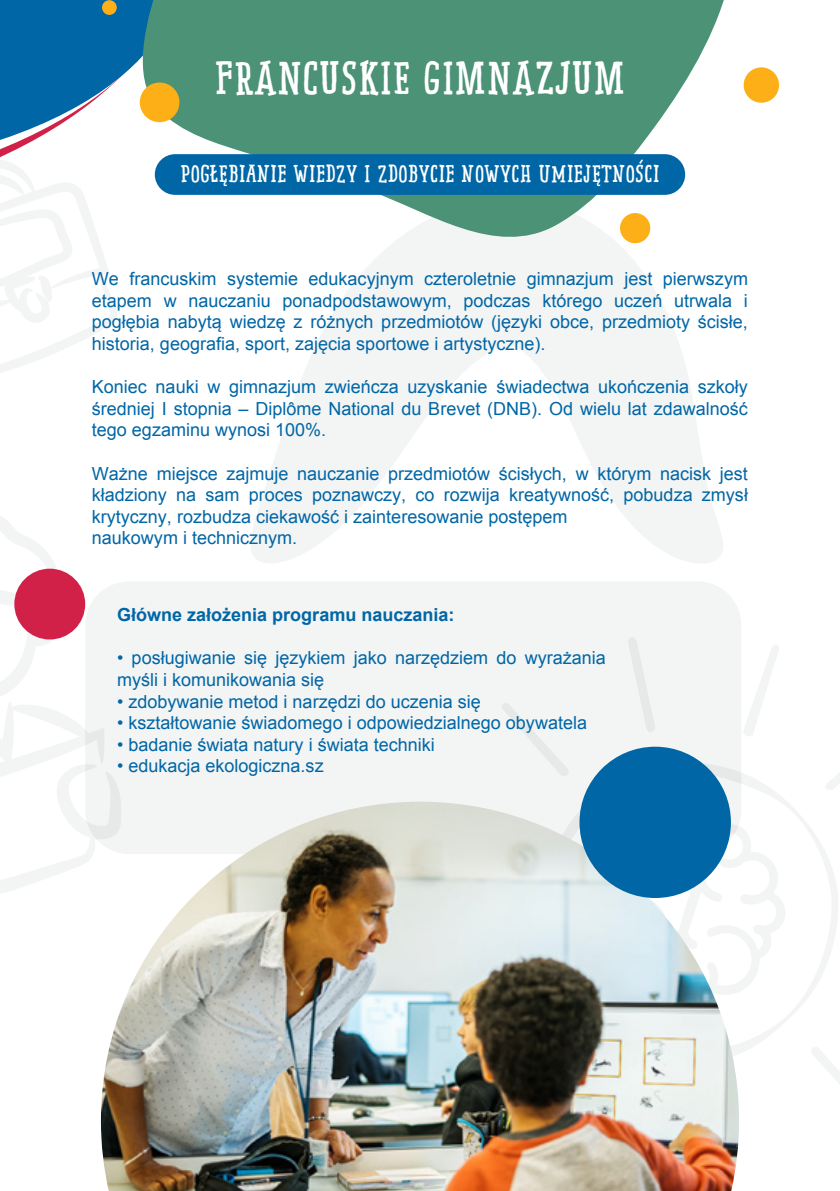
<style>
.page{position:relative;width:840px;height:1191px;background:#fff}
.page>*{position:absolute;margin:0;border:0;box-sizing:border-box;transform-origin:0 0}
.t1{font:46px "Pinto W00 NO 02";color:#fff}
.t2{font:24px "Pinto W00 NO 02";color:#fff}
.t3{font:18px/21.6px "Arial";color:#0066a6;text-align:justify}
.t4{font:700 18px "Arial";color:#0066a6}
</style>
<div class="page">
<svg style="left:738px;top:773px;width:100px;height:281px"></svg>
<svg style="left:824px;top:773px;width:15px;height:17px"></svg>
<svg style="left:744px;top:645px;width:35px;height:91px"></svg>
<svg style="left:810px;top:1046px;width:29px;height:37px"></svg>
<svg style="left:738px;top:811px;width:50px;height:192px"></svg>
<svg style="left:251px;top:258px;width:472px;height:305px;fill:#f3f4f4"></svg>
<svg style="left:0;top:516px;width:95px;height:377px"></svg>
<svg style="left:0;top:0;width:117px;height:373px"></svg>
<div style="left:14px;top:568px;width:71px;height:71px;background:#d12149;border-radius:50%"></div>
<svg style="left:111px;top:0;width:613px;height:258px;fill:#4b9276"></svg>
<div style="left:619px;top:213px;width:31px;height:30px;background:#fcaf17;border-radius:50%"></div>
<div style="left:102px;top:0;width:15px;height:15px;background:#fcaf17;border-radius:50%"></div>
<div style="left:140px;top:82px;width:39px;height:40px;background:#fcaf17;border-radius:50%"></div>
<div style="left:743px;top:67px;width:35px;height:36px;background:#fcaf17;border-radius:50%"></div>
<div style="left:155px;top:154px;width:529px;height:41px;background:#0066a6;border-radius:20px"></div>
<div style="left:85px;top:581px;width:656px;height:273px;background:#f3f4f4;border-radius:44px"></div>
<img style="left:101px;top:801px;width:637px;height:390px">
<div style="left:579px;top:746px;width:151px;height:152px;background:#0066a6;border-radius:50%"></div>
<h1 class="t1" style="left:214px;top:51px;width:412px">FRANCUSKIE GIMNAZJUM</h1>
<h2 class="t2" style="left:180px;top:159px;width:480px">POGŁĘBIANIE WIEDZY I ZDOBYCIE NOWYCH UMIEJĘTNOŚCI</h2>
<p class="t3" style="left:92px;top:268px;width:657px">We francuskim systemie edukacyjnym czteroletnie gimnazjum jest pierwszym etapem w nauczaniu ponadpodstawowym, podczas którego uczeń utrwala i pogłębia nabytą wiedzę z różnych przedmiotów (języki obce, przedmioty ścisłe, historia, geografia, sport, zajęcia sportowe i artystyczne).</p>
<p class="t3" style="left:92px;top:376px;width:657px">Koniec nauki w gimnazjum zwieńcza uzyskanie świadectwa ukończenia szkoły średniej I stopnia – Diplôme National du Brevet (DNB). Od wielu lat zdawalność tego egzaminu wynosi 100%.</p>
<p class="t3" style="left:92px;top:463px;width:657px;text-align:left">Ważne miejsce zajmuje nauczanie przedmiotów ścisłych, w którym nacisk jest kładziony na sam proces poznawczy, co rozwija kreatywność, pobudza zmysł krytyczny, rozbudza ciekawość i zainteresowanie postępem<br>naukowym i technicznym.</p>
<p class="t4" style="left:117px;top:603px;width:339px">Główne założenia programu nauczania:</p>
<p class="t3" style="left:117px;top:647px;width:490px">• posługiwanie się językiem jako narzędziem do wyrażania myśli i komunikowania się</p>
<p class="t3" style="left:117px;top:690px;width:365px">• zdobywanie metod i narzędzi do uczenia się</p>
<p class="t3" style="left:117px;top:712px;width:471px">• kształtowanie świadomego i odpowiedzialnego obywatela</p>
<p class="t3" style="left:117px;top:734px;width:319px">• badanie świata natury i świata techniki</p>
<p class="t3" style="left:117px;top:755px;width:208px">• edukacja ekologiczna.sz</p>
</div>
